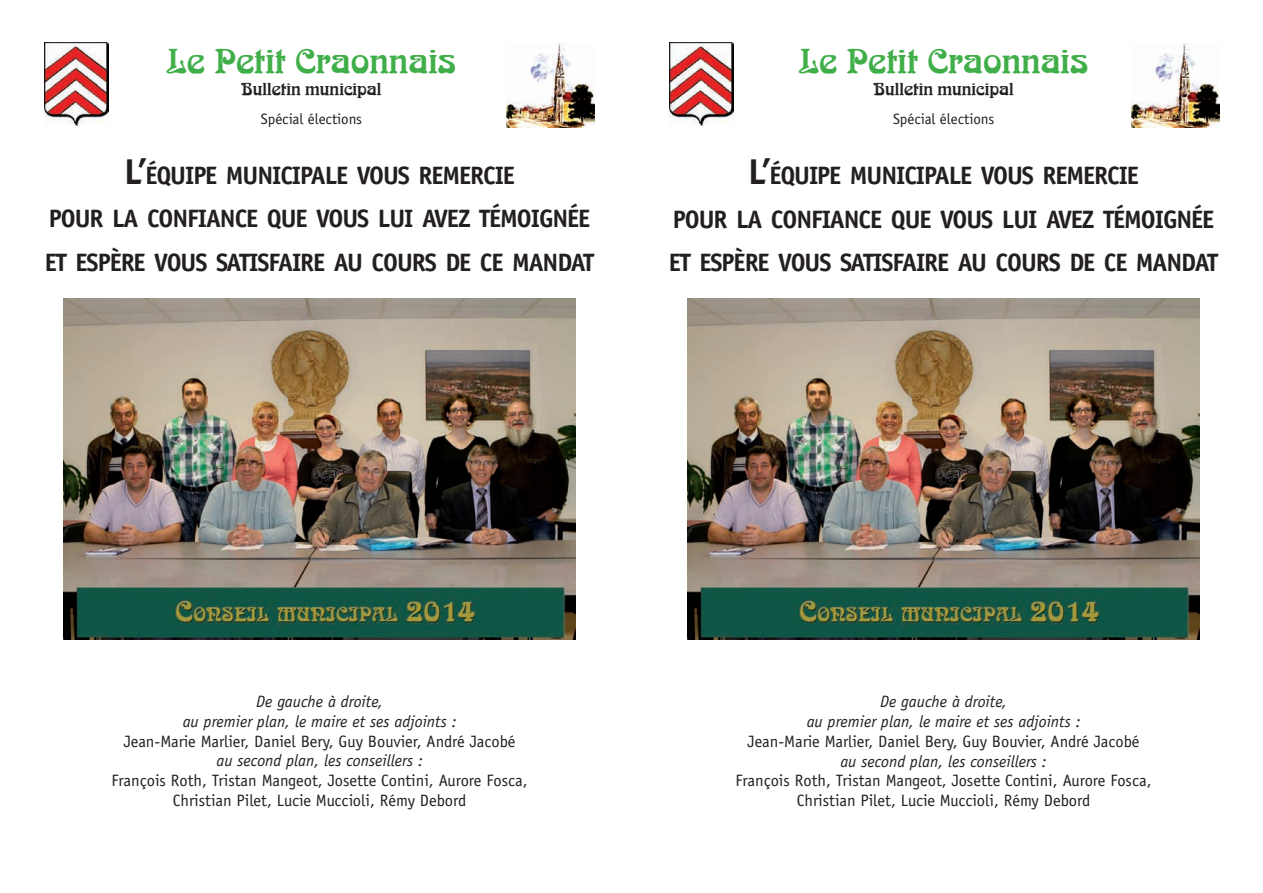
<style>
.page{position:relative;width:1263px;height:893px;background:#fff}
.page>*{position:absolute;margin:0;border:0;box-sizing:border-box;transform-origin:0 0}
.t1{font:36px "Arnold Boecklin";color:#40ae49}
.t2{font:700 25.2px/43.2px "Officina Sans";letter-spacing:-.045em;color:#231f20;text-align:center}
.t3{font:18px "Arnold Boecklin";color:#231f20}
.t4{font:16.5px/19.8px "Officina Sans";color:#231f20;text-align:center}
.t5{font:italic 16.5px/19.8px "Officina Sans";color:#231f20;text-align:center}
.t6{font:15px "Officina Sans";color:#231f20}
.s1{font-size:36px}
</style>
<div class="page">
<img style="left:669px;top:43px;width:64px;height:83px">
<img style="left:1132px;top:43px;width:88px;height:85px">
<img style="left:688px;top:299px;width:512px;height:341px">
<img style="left:44px;top:43px;width:64px;height:83px">
<img style="left:507px;top:43px;width:88px;height:85px">
<img style="left:64px;top:299px;width:512px;height:341px">
<h1 class="t1" style="left:167px;top:43px;width:291px">Le Petit Craonnais</h1>
<p class="t3" style="left:241px;top:80px;width:142px">Bulletin municipal</p>
<p class="t6" style="left:261px;top:110px;width:103px">Spécial élections</p>
<h2 class="t2" style="left:45px;top:154px;width:551px"><span class="s1">L’</span>ÉQUIPE MUNICIPALE VOUS REMERCIE<br>POUR LA CONFIANCE QUE VOUS LUI AVEZ TÉMOIGNÉE<br>ET ESPÈRE VOUS SATISFAIRE AU COURS DE CE MANDAT</h2>
<h1 class="t1" style="left:799px;top:43px;width:291px">Le Petit Craonnais</h1>
<p class="t3" style="left:873px;top:80px;width:142px">Bulletin municipal</p>
<p class="t6" style="left:893px;top:110px;width:103px">Spécial élections</p>
<h2 class="t2" style="left:669px;top:154px;width:551px"><span class="s1">L’</span>ÉQUIPE MUNICIPALE VOUS REMERCIE<br>POUR LA CONFIANCE QUE VOUS LUI AVEZ TÉMOIGNÉE<br>ET ESPÈRE VOUS SATISFAIRE AU COURS DE CE MANDAT</h2>
<p class="t5" style="left:183px;top:692px;width:275px">De gauche à droite,<br>au premier plan, le maire et ses adjoints :</p>
<p class="t4" style="left:124px;top:731px;width:393px">Jean-Marie Marlier, Daniel Bery, Guy Bouvier, André Jacobé</p>
<p class="t5" style="left:216px;top:751px;width:208px">au second plan, les conseillers :</p>
<p class="t4" style="left:112px;top:771px;width:418px">François Roth, Tristan Mangeot, Josette Contini, Aurore Fosca,<br>Christian Pilet, Lucie Muccioli, Rémy Debord</p>
<p class="t5" style="left:807px;top:692px;width:275px">De gauche à droite,<br>au premier plan, le maire et ses adjoints :</p>
<p class="t4" style="left:748px;top:731px;width:393px">Jean-Marie Marlier, Daniel Bery, Guy Bouvier, André Jacobé</p>
<p class="t5" style="left:840px;top:751px;width:208px">au second plan, les conseillers :</p>
<p class="t4" style="left:735px;top:771px;width:418px">François Roth, Tristan Mangeot, Josette Contini, Aurore Fosca,<br>Christian Pilet, Lucie Muccioli, Rémy Debord</p>
</div>
